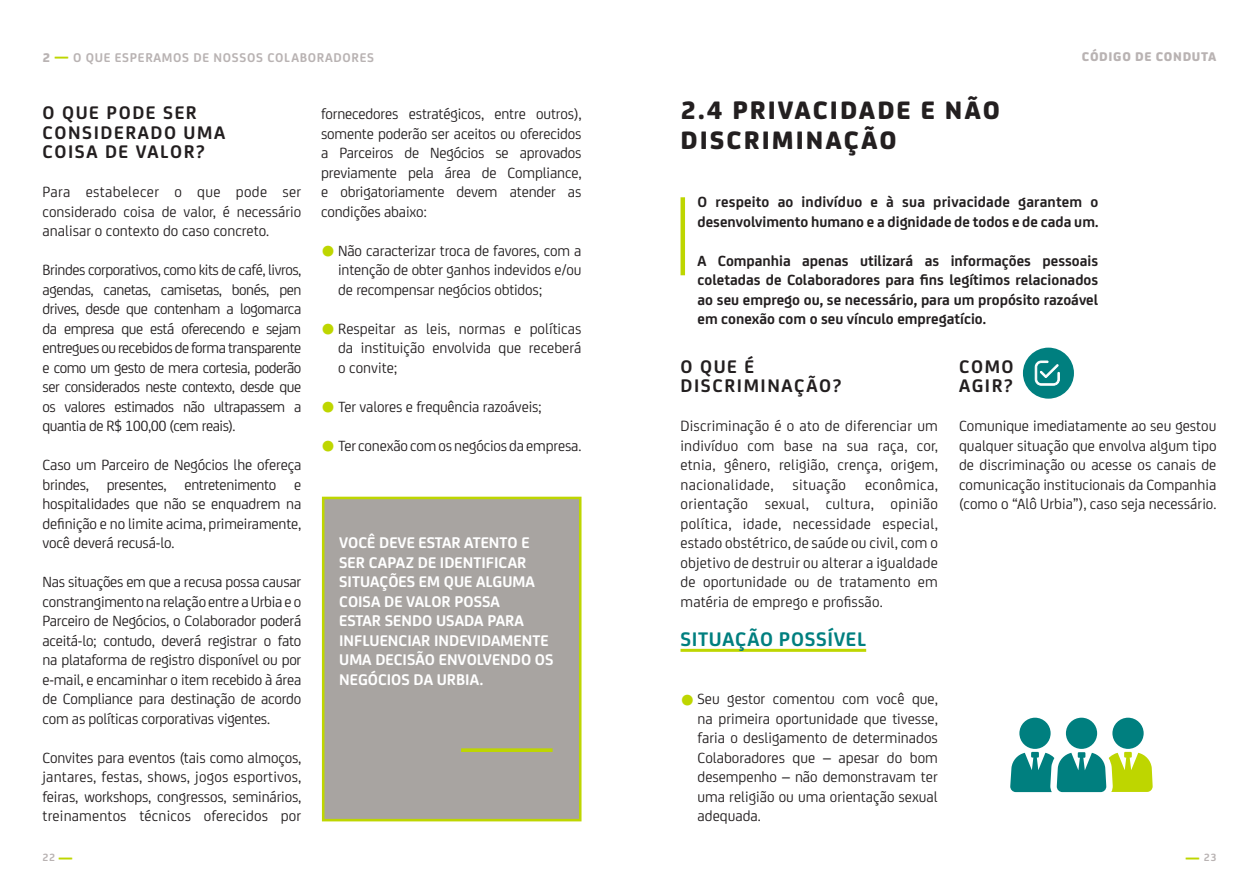
<style>
.page{position:relative;width:1259px;height:893px;background:#fff}
.page>*{position:absolute;margin:0;border:0;box-sizing:border-box;transform-origin:0 0}
.titulo{font:800 27px/29.2px "FS Joey Pro";letter-spacing:.075em;color:#231f20}
.sub_titulo_verde{font:700 21px "FS Joey Pro";letter-spacing:.03em;color:#007f7f}
.sub_titulo{font:700 19.5px/19.5px "FS Joey Pro";letter-spacing:.08em;color:#231f20}
.destaque_branco_CX_A{font:700 16.5px/19.5px "FS Joey Pro";color:#fff}
.texto{font:15.75px/19.5px "FS Joey Pro";letter-spacing:-.01em;color:#231f20;text-align:justify}
.texto_bold{font:700 15.75px/19.5px "FS Joey Pro";color:#231f20}
.t1{font:700 13.5px "FS Joey Pro";letter-spacing:.05em;color:#b9b3b3}
.t2{font:800 13.5px "FS Joey Pro";letter-spacing:.05em;color:#b9b3b3}
.t3{font:700 11.25px "FS Joey Pro";color:#b9b3b3}
.s1{font-weight:800}
.s2{font-weight:800;color:#bed600}
.s3{font-weight:700;font-size:45px;color:#bed600}
.s4{font-weight:800;font-size:13.5px;color:#bed600}
</style>
<div class="page">
<div style="left:322px;top:497px;width:259px;height:324px;background:#a8a4a1;border:3px solid #bed600"></div>
<svg style="left:461px;top:748px;width:91px;height:4px"></svg>
<hr style="left:680px;top:649px;width:186px;height:3px;background:#bed600">
<div style="left:1023px;top:348px;width:51px;height:51px;background:#007f7f;border-radius:50%"></div>
<svg style="left:1034px;top:360px;width:26px;height:26px"></svg>
<div style="left:680px;top:197px;width:5px;height:78px;background:#bed600"></div>
<div style="left:1019px;top:718px;width:31px;height:31px;background:#007f7f;border-radius:50%"></div>
<div style="left:1112px;top:718px;width:31px;height:31px;background:#007f7f;border-radius:50%"></div>
<svg style="left:1010px;top:752px;width:142px;height:40px"></svg>
<div style="left:1066px;top:718px;width:31px;height:31px;background:#007f7f;border-radius:50%"></div>
<p class="t1" style="left:43px;top:48px;width:333px"><span class="s1">2</span> <span class="s2">—</span> O QUE ESPERAMOS DE NOSSOS COLABORADORES</p>
<p class="t2" style="left:1082px;top:46px;width:136px">CÓDIGO DE CONDUTA</p>
<p class="sub_titulo" style="left:43px;top:102px;width:184px">O QUE PODE SER<br>CONSIDERADO UMA<br>COISA DE VALOR?</p>
<p class="texto" style="left:43px;top:181px;width:260px">Para estabelecer o que pode ser considerado coisa de valor, é necessário analisar o contexto do caso concreto.</p>
<p class="texto" style="left:43px;top:259px;width:260px">Brindes corporativos, como kits de café, livros, agendas, canetas, camisetas, bonés, pen drives, desde que contenham a logomarca da empresa que está oferecendo e sejam entregues ou recebidos de forma transparente e como um gesto de mera cortesia, poderão ser considerados neste contexto, desde que os valores estimados não ultrapassem a quantia de R$ 100,00 (cem reais).</p>
<p class="texto" style="left:43px;top:454px;width:260px">Caso um Parceiro de Negócios lhe ofereça brindes, presentes, entretenimento e hospitalidades que não se enquadrem na definição e no limite acima, primeiramente, você deverá recusá-lo.</p>
<p class="texto" style="left:43px;top:571px;width:260px">Nas situações em que a recusa possa causar constrangimento na relação entre a Urbia e o Parceiro de Negócios, o Colaborador poderá aceitá-lo; contudo, deverá registrar o fato na plataforma de registro disponível ou por e-mail, e encaminhar o item recebido à área de Compliance para destinação de acordo com as políticas corporativas vigentes.</p>
<p class="texto" style="left:43px;top:747px;width:260px">Convites para eventos (tais como almoços, jantares, festas, shows, jogos esportivos, feiras, workshops, congressos, seminários, treinamentos técnicos oferecidos por</p>
<p class="texto" style="left:321px;top:103px;width:262px">fornecedores estratégicos, entre outros), somente poderão ser aceitos ou oferecidos a Parceiros de Negócios se aprovados previamente pela área de Compliance, e obrigatoriamente devem atender as condições abaixo:</p>
<p class="texto" style="left:338px;top:240px;width:245px;text-indent:-17px"><span class="s3">•</span> Não caracterizar troca de favores, com a intenção de obter ganhos indevidos e/ou de recompensar negócios obtidos;</p>
<p class="texto" style="left:338px;top:318px;width:245px;text-indent:-17px"><span class="s3">•</span> Respeitar as leis, normas e políticas da instituição envolvida que receberá o convite;</p>
<p class="texto" style="left:321px;top:396px;width:222px"><span class="s3">•</span> Ter valores e frequência razoáveis;</p>
<p class="texto" style="left:321px;top:435px;width:262px"><span class="s3">•</span> Ter conexão com os negócios da empresa.</p>
<p class="destaque_branco_CX_A" style="left:339px;top:532px;width:216px">VOCÊ DEVE ESTAR ATENTO E<br>SER CAPAZ DE IDENTIFICAR<br>SITUAÇÕES EM QUE ALGUMA<br>COISA DE VALOR POSSA<br>ESTAR SENDO USADA PARA<br>INFLUENCIAR INDEVIDAMENTE<br>UMA DECISÃO ENVOLVENDO OS<br>NEGÓCIOS DA URBIA.</p>
<p class="titulo" style="left:680px;top:94px;width:321px">2.4 PRIVACIDADE E NÃO<br>DISCRIMINAÇÃO</p>
<p class="texto_bold" style="left:697px;top:191px;width:402px">O respeito ao indivíduo e à sua privacidade garantem o desenvolvimento humano e a dignidade de todos e de cada um.</p>
<p class="texto_bold" style="left:697px;top:250px;width:402px;text-align:justify">A Companhia apenas utilizará as informações pessoais coletadas de Colaboradores para fins legítimos relacionados ao seu emprego ou, se necessário, para um propósito razoável em conexão com o seu vínculo empregatício.</p>
<p class="sub_titulo" style="left:680px;top:355px;width:162px">O QUE É<br>DISCRIMINAÇÃO?</p>
<p class="texto" style="left:680px;top:415px;width:259px">Discriminação é o ato de diferenciar um indivíduo com base na sua raça, cor, etnia, gênero, religião, crença, origem, nacionalidade, situação econômica, orientação sexual, cultura, opinião política, idade, necessidade especial, estado obstétrico, de saúde ou civil, com o objetivo de destruir ou alterar a igualdade de oportunidade ou de tratamento em matéria de emprego e profissão.</p>
<p class="sub_titulo_verde" style="left:680px;top:623px;width:187px">SITUAÇÃO POSSÍVEL</p>
<p class="texto" style="left:697px;top:688px;width:242px;text-indent:-17px"><span class="s3">•</span> Seu gestor comentou com você que, na primeira oportunidade que tivesse, faria o desligamento de determinados Colaboradores que – apesar do bom desempenho – não demonstravam ter uma religião ou uma orientação sexual adequada.</p>
<p class="sub_titulo" style="left:959px;top:355px;width:56px">COMO<br>AGIR?</p>
<p class="texto" style="left:959px;top:415px;width:259px">Comunique imediatamente ao seu gestou qualquer situação que envolva algum tipo de discriminação ou acesse os canais de comunicação institucionais da Companhia (como o “Alô Urbia”), caso seja necessário.</p>
<p class="t3" style="left:43px;top:849px;width:31px">22 <span class="s4">—</span></p>
<p class="t3" style="left:1186px;top:849px;width:32px"><span class="s4">—</span> 23</p>
</div>
